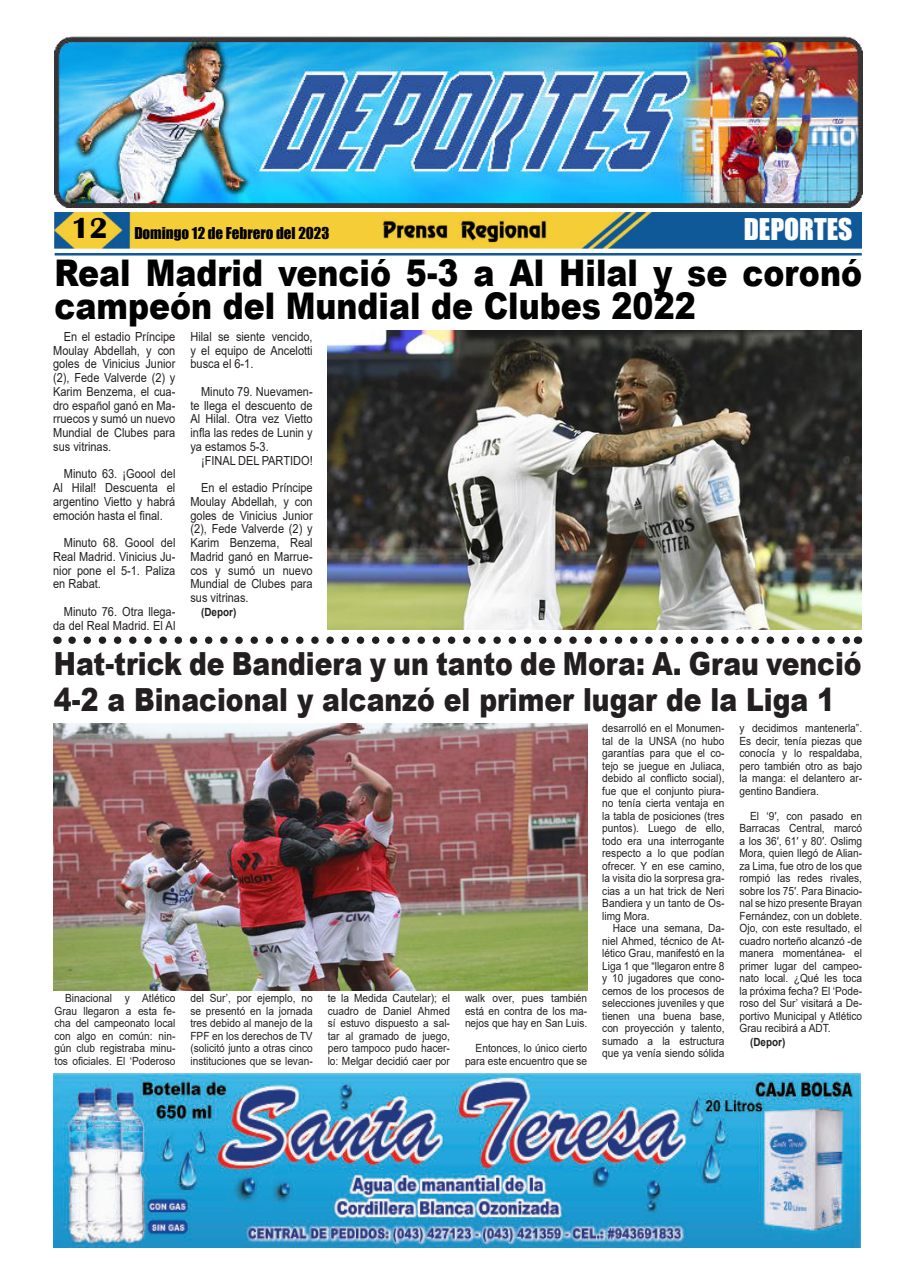
<style>
.page{position:relative;width:915px;height:1283px;background:#fff}
.page>*{position:absolute;margin:0;border:0;box-sizing:border-box;transform-origin:0 0}
.t1{font:900 36.75px/32.5px "Arial";color:#000;scale:.86 1}
.t2{font:900 31.88px/36.2px "Arial";color:#231f20;scale:.84 1}
.t3{font:27.5px "Impact";color:#fff}
.t4{font:15px "Impact";color:#000}
.t5{font:12.5px/13.8px "Arial";color:#231f20;text-align:justify;scale:.88 1}
.t6{font:11.25px/12.5px "Arial";color:#231f20;text-align:justify;scale:.9 1}
.t7{font:700 11.25px "Arial";color:#231f20;scale:.88 1}
.s1{font-family:"Britannic";font-weight:700;font-size:30px}
</style>
<div class="page">
<img style="left:55px;top:212px;width:806px;height:36px">
<hr style="left:55px;top:253px;width:806px;height:2px;background:#0f5998">
<img style="left:379px;top:217px;width:170px;height:26px">
<img style="left:55px;top:37px;width:806px;height:170px">
<img style="left:53px;top:1074px;width:806px;height:173px">
<svg style="left:72px;top:636px;width:777px;height:8px"></svg>
<img style="left:327px;top:330px;width:533px;height:300px">
<img style="left:54px;top:724px;width:533px;height:266px">
<h3 class="t4" style="left:71px;top:227px;width:259px"><span class="s1">12</span> Domingo 12 de Febrero del 2023</h3>
<h3 class="t3" style="left:743px;top:218px;width:110px">DEPORTES</h3>
<h1 class="t1" style="left:54px;top:261px;width:940px">Real Madrid venció 5-3 a Al Hilal y se coronó campeón del Mundial de Clubes 2022</h1>
<p class="t5" style="left:53px;top:331px;width:140px;text-indent:11px">En el estadio Príncipe Moulay Abdellah, y con goles de Vinicius Junior (2), Fede Valverde (2) y Karim Benzema, el cua&shy;dro español ganó en Ma&shy;rruecos y sumó un nuevo Mundial de Clubes para sus vitrinas.</p>
<p class="t5" style="left:53px;top:467px;width:140px;text-indent:11px">Minuto 63. ¡Goool del Al Hilal! Descuenta el argentino Vietto y habrá emoción hasta el final.</p>
<p class="t5" style="left:53px;top:536px;width:140px;text-indent:11px">Minuto 68. Goool del Real Madrid. Vinicius Ju&shy;nior pone el 5-1. Paliza en Rabat.</p>
<p class="t5" style="left:53px;top:604px;width:140px;text-align:right">Minuto 76. Otra llega&shy;da del Real Madrid. El Al</p>
<p class="t5" style="left:190px;top:331px;width:140px">Hilal se siente vencido, y el equipo de Ancelotti busca el 6-1.</p>
<p class="t5" style="left:190px;top:384px;width:140px;text-indent:11px">Minuto 79. Nuevamen&shy;te llega el descuento de Al Hilal. Otra vez Vietto infla las redes de Lunin y ya estamos 5-3.</p>
<p class="t5" style="left:201px;top:453px;width:128px">¡FINAL DEL PARTIDO!</p>
<p class="t5" style="left:190px;top:482px;width:140px;text-indent:11px">En el estadio Príncipe Moulay Abdellah, y con goles de Vinicius Junior (2), Fede Valverde (2) y Karim Benzema, Real Madrid ganó en Marrue&shy;cos y sumó un nuevo Mundial de Clubes para sus vitrinas.</p>
<p class="t7" style="left:201px;top:608px;width:41px">(Depor)</p>
<h2 class="t2" style="left:54px;top:648px;width:962px">Hat-trick de Bandiera y un tanto de Mora: A. Grau venció<br>4-2 a Binacional y alcanzó el primer lugar de la Liga 1</h2>
<p class="t6" style="left:54px;top:992px;width:136px;text-indent:11px">Binacional y Atlético Grau llegaron a esta fe&shy;cha del campeonato local con algo en común: nin&shy;gún club registraba minu&shy;tos oficiales. El ‘Poderoso</p>
<p class="t6" style="left:190px;top:993px;width:137px">del Sur’, por ejemplo, no se presentó en la jornada tres debido al manejo de la FPF en los derechos de TV (solicitó junto a otras cinco instituciones que se levan-</p>
<p class="t6" style="left:327px;top:992px;width:137px">te la Medida Cautelar); el cuadro de Daniel Ahmed sí estuvo dispuesto a sal&shy;tar al gramado de juego, pero tampoco pudo hacer&shy;lo: Melgar decidió caer por</p>
<p class="t6" style="left:465px;top:992px;width:137px">walk over, pues también está en contra de los ma&shy;nejos que hay en San Luis.</p>
<p class="t6" style="left:465px;top:1043px;width:137px;text-align:right">Entonces, lo único cierto para este encuentro que se</p>
<p class="t6" style="left:602px;top:722px;width:137px">desarrolló en el Monumen&shy;tal de la UNSA (no hubo garantías para que el co&shy;tejo se juegue en Juliaca, debido al conflicto social), fue que el conjunto piura&shy;no tenía cierta ventaja en la tabla de posiciones (tres puntos). Luego de ello, todo era una interrogante respecto a lo que podían ofrecer. Y en ese camino, la visita dio la sorpresa gra&shy;cias a un hat trick de Neri Bandiera y un tanto de Os&shy;limg Mora.</p>
<p class="t6" style="left:602px;top:923px;width:137px;text-indent:11px">Hace una semana, Da&shy;niel Ahmed, técnico de At&shy;lético Grau, manifestó en la Liga 1 que “llegaron entre 8 y 10 jugadores que cono&shy;cemos de los procesos de selecciones juveniles y que tienen una buena base, con proyección y talento, sumado a la estructura que ya venía siendo sólida</p>
<p class="t6" style="left:739px;top:722px;width:138px">y decidimos mantenerla”.<br>Es decir, tenía piezas que conocía y lo respaldaba, pero también otro as bajo la manga: el delantero ar&shy;gentino Bandiera.</p>
<p class="t6" style="left:739px;top:809px;width:138px;text-indent:11px">El ‘9′, con pasado en Barracas Central, marcó a los 36′, 61′ y 80′. Oslimg Mora, quien llegó de Alian&shy;za Lima, fue otro de los que rompió las redes rivales, sobre los 75′. Para Binacio&shy;nal se hizo presente Brayan Fernández, con un doblete.<br>Ojo, con este resultado, el cuadro norteño alcanzó -de manera momentánea- el primer lugar del campeo&shy;nato local. ¿Qué les toca la próxima fecha? El ‘Pode&shy;roso del Sur’ visitará a De&shy;portivo Municipal y Atlético Grau recibirá a ADT.</p>
<p class="t7" style="left:750px;top:1038px;width:41px">(Depor)</p>
</div>
